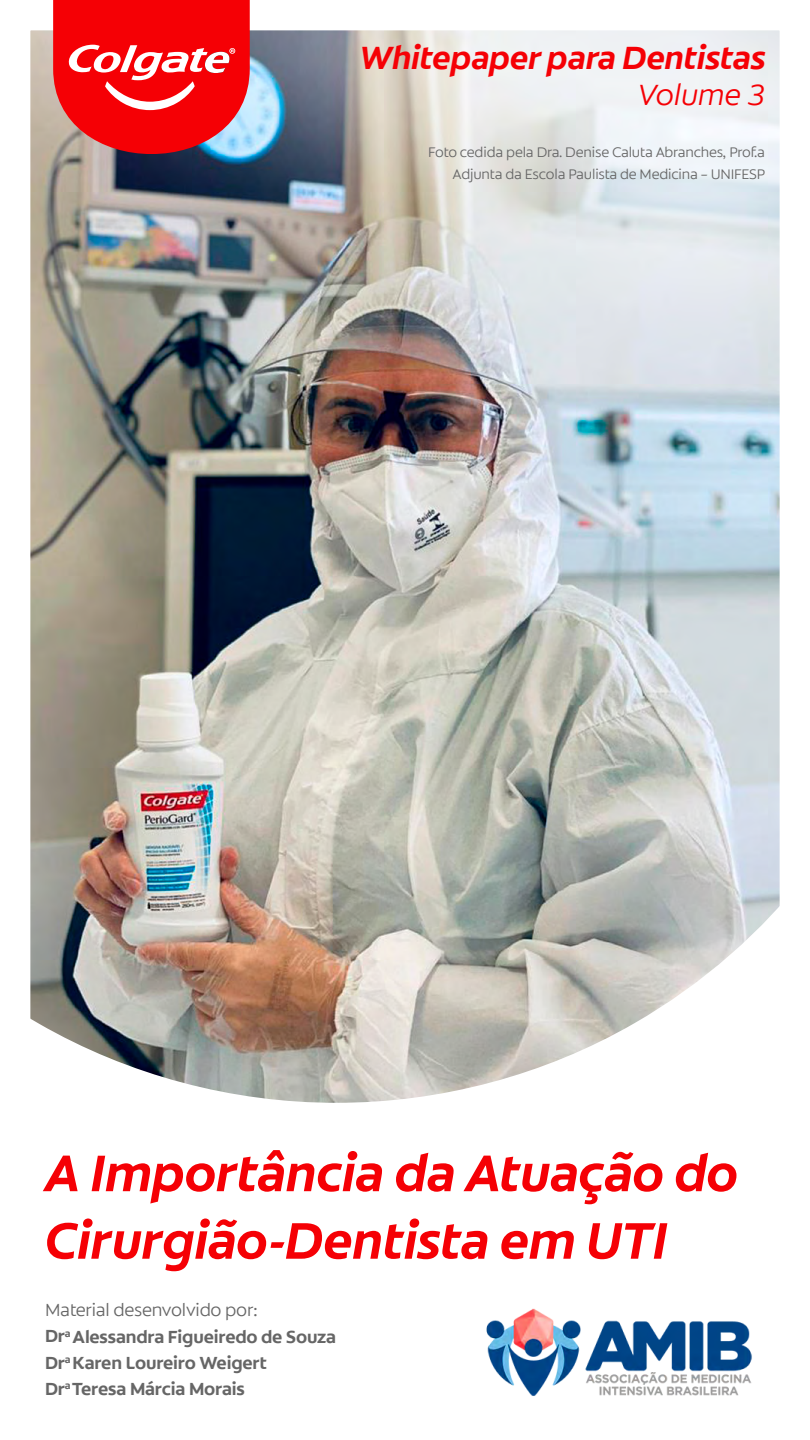
<style>
.page{position:relative;width:810px;height:1440px;background:#fff}
.page>*{position:absolute;margin:0;border:0;box-sizing:border-box;transform-origin:0 0}
.t1{font:italic 700 52.5px/67.5px "Colgate Ready";color:#f50005}
.t2{font:italic 700 33px "Colgate Ready";letter-spacing:.005em;color:#f50005}
.t3{font:italic 300 30px "Colgate Ready";color:#f50005}
.t4{font:italic 700 25.2px "Colgate Ready";letter-spacing:.005em;color:#f50005}
.t5{font:italic 300 22.95px "Colgate Ready";color:#f50005}
.t6{font:700 18px/26.2px "Colgate Ready";letter-spacing:-.01em;color:#666}
.t7{font:300 14.25px/22.5px "Colgate Ready";letter-spacing:-.01em;color:#666;text-align:right}
.s1{font-weight:300}
</style>
<div class="page">
<img style="left:30px;top:30px;width:750px;height:840px">
<svg style="left:53px;top:0;width:197px;height:183px"></svg>
<img style="left:30px;top:870px;width:750px;height:233px">
<img style="left:486px;top:1308px;width:266px;height:88px">
<h2 class="t2" style="left:360px;top:35px;width:407px">Whitepaper para Dentistas</h2>
<h3 class="t3" style="left:638px;top:76px;width:129px">Volume 3</h3>
<h3 class="t4" style="left:455px;top:38px;width:311px">Whitepaper para Dentistas</h3>
<p class="t5" style="left:668px;top:68px;width:99px">Volume 3</p>
<p class="t7" style="left:428px;top:141px;width:338px">Foto cedida pela Dra. Denise Caluta Abranches, Prof.a<br>Adjunta da Escola Paulista de Medicina – UNIFESP</p>
<h1 class="t1" style="left:45px;top:1139px;width:694px">A Importância da Atuação do<br>Cirurgião-Dentista em UTI</h1>
<p class="t6" style="left:45px;top:1297px;width:293px"><span class="s1">Material desenvolvido por:<br></span>Dr<sup>a</sup> Alessandra Figueiredo de Souza<br>Dr<sup>a</sup> Karen Loureiro Weigert<br>Dr<sup>a</sup> Teresa Márcia Morais</p>
</div>
